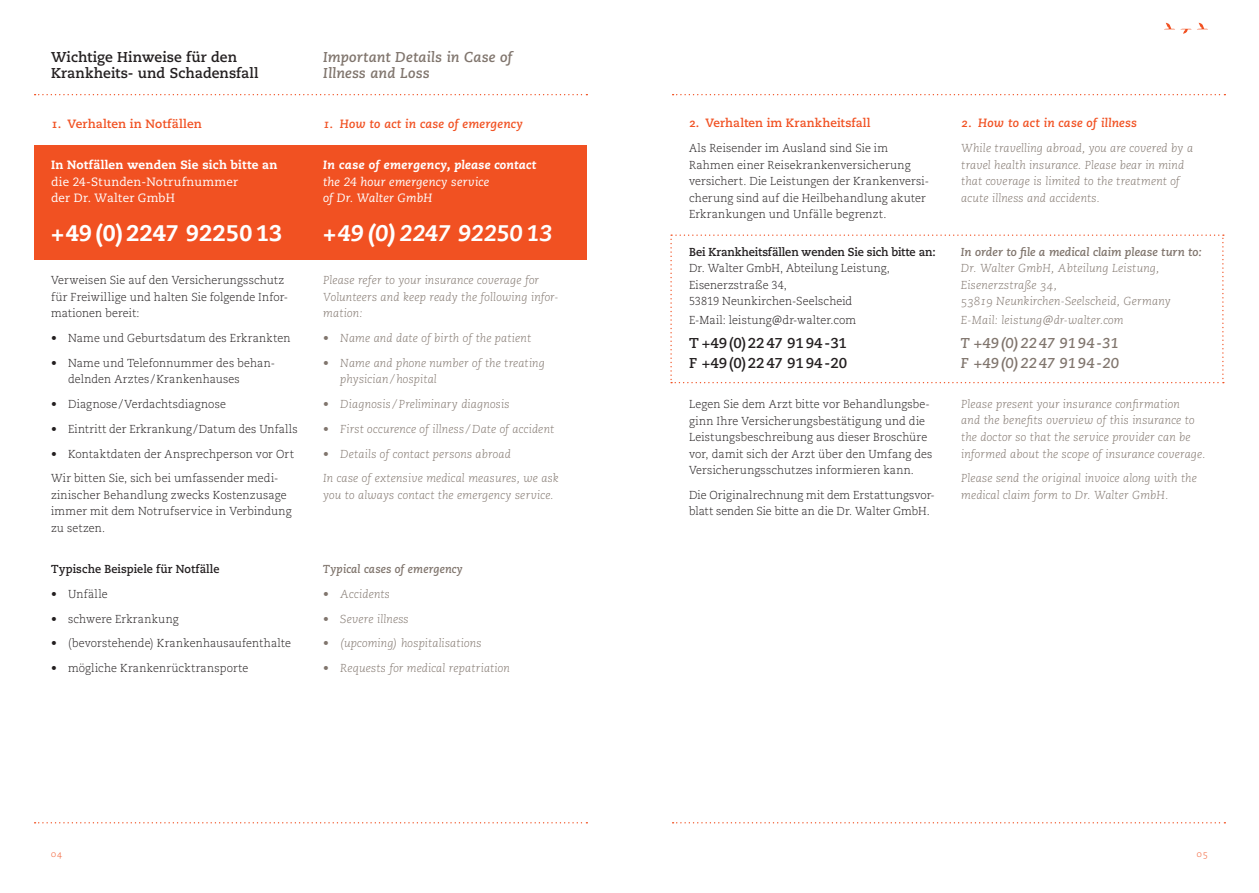
<style>
.page{position:relative;width:1259px;height:893px;background:#fff}
.page>*{position:absolute;margin:0;border:0;box-sizing:border-box;transform-origin:0 0}
.t1{font:800 22.5px "Caecilia LT Std";letter-spacing:.015em;color:#fff}
.t2{font:italic 800 22.5px "Caecilia LT Std";color:#fff}
.t3{font:700 14.25px/16.5px "Caecilia LT Std";letter-spacing:.005em;color:#231f20}
.t4{font:italic 700 14.25px/16.5px "Caecilia LT Std";letter-spacing:.005em;color:#80756d}
.t5{font:italic 700 12px "Caecilia LT Std";letter-spacing:.015em;color:#f15122}
.t6{font:700 12px "Caecilia LT Std";letter-spacing:.01em;color:#f15122}
.t7{font:12px/16.5px "Caecilia LT Std";letter-spacing:.015em;color:#fff}
.t8{font:italic 12px/16.5px "Caecilia LT Std";letter-spacing:.01em;color:#fff}
.t9{font:800 12px "Caecilia LT Std";letter-spacing:.02em;color:#fff}
.t10{font:italic 800 12px "Caecilia LT Std";letter-spacing:.025em;color:#fff}
.t11{font:300 11.55px/16.5px "Caecilia LT Std";letter-spacing:.01em;color:#231f20;scale:.95 1}
.t12{font:italic 300 11.55px/16.5px "Caecilia LT Std";letter-spacing:.005em;color:#80756d}
.t13{font:700 11.55px "Caecilia LT Std";color:#231f20;scale:.96 1}
.t14{font:italic 700 11.55px "Caecilia LT Std";letter-spacing:.01em;color:#80756d}
.t15{font:700 11.55px "Caecilia LT Std";color:#231f20;scale:.95 1}
.t16{font:italic 700 11.55px "Caecilia LT Std";letter-spacing:.01em;color:#80756d;scale:.95 1}
.t17{font:300 9px "Caecilia LT Std";color:#f15122}
.s1{font-weight:700}
.s2{font-weight:700;font-style:normal}
.s3{font-family:"The Sans Os F"}
</style>
<div class="page">
<svg style="left:35px;top:94px;width:552px;height:1px"></svg>
<svg style="left:672px;top:94px;width:553px;height:1px"></svg>
<svg style="left:35px;top:822px;width:552px;height:1px"></svg>
<svg style="left:672px;top:822px;width:553px;height:1px"></svg>
<svg style="left:1198px;top:23px;width:10px;height:6px"></svg>
<svg style="left:1164px;top:23px;width:27px;height:11px"></svg>
<div style="left:34px;top:146px;width:553px;height:114px;background:#f15122"></div>
<svg style="left:670px;top:234px;width:554px;height:149px"></svg>
<p class="t3" style="left:51px;top:49px;width:209px">Wichtige Hinweise für den<br>Krankheits- und Schadensfall</p>
<p class="t6" style="left:51px;top:116px;width:152px">1. Verhalten in Notfällen</p>
<p class="t9" style="left:51px;top:158px;width:228px">In Notfällen wenden Sie sich bitte an</p>
<p class="t7" style="left:51px;top:174px;width:189px">die 24-Stunden-Notrufnummer der Dr. Walter GmbH</p>
<h1 class="t1" style="left:51px;top:220px;width:233px">+49 (0) 2247 92250 13</h1>
<p class="t11" style="left:51px;top:272px;width:251px">Verweisen Sie auf den Versicherungsschutz für Freiwillige und halten Sie folgende Infor&shy;mationen bereit:</p>
<p class="t11" style="left:51px;top:330px;width:254px"><span class="s1">•</span> Name und Geburtsdatum des Erkrankten</p>
<p class="t11" style="left:68px;top:355px;width:219px;text-indent:-17px"><span class="s1">•</span> Name und Telefonnummer des behan&shy;delnden Arztes /Krankenhauses</p>
<p class="t11" style="left:51px;top:396px;width:186px"><span class="s1">•</span> Diagnose/Verdachtsdiagnose</p>
<p class="t11" style="left:51px;top:421px;width:261px"><span class="s1">•</span> Eintritt der Erkrankung/Datum des Unfalls</p>
<p class="t11" style="left:51px;top:442px;width:257px;line-height:24.8px"><span class="s1">•</span> Kontaktdaten der Ansprechperson vor Ort<br>Wir bitten Sie, sich bei umfassender medi-</p>
<p class="t11" style="left:51px;top:487px;width:255px">zinischer Behandlung zwecks Kostenzusage immer mit dem Notrufservice in Verbindung zu setzen.</p>
<p class="t15" style="left:51px;top:562px;width:179px">Typische Beispiele für Notfälle</p>
<p class="t11" style="left:51px;top:586px;width:61px"><span class="s1">•</span> Unfälle</p>
<p class="t11" style="left:51px;top:611px;width:136px"><span class="s1">•</span> schwere Erkrankung</p>
<p class="t11" style="left:51px;top:635px;width:254px"><span class="s1">•</span> (bevorstehende) Krankenhausaufenthalte</p>
<p class="t11" style="left:51px;top:660px;width:209px"><span class="s1">•</span> mögliche Krankenrücktransporte</p>
<p class="t4" style="left:323px;top:49px;width:191px">Important Details in Case of<br>Illness and Loss</p>
<p class="t5" style="left:323px;top:116px;width:201px">1. How to act in case of emergency</p>
<p class="t10" style="left:323px;top:158px;width:214px">In case of emergency, please contact</p>
<p class="t8" style="left:323px;top:174px;width:168px">the 24 hour emergency service of Dr. Walter GmbH</p>
<h1 class="t2" style="left:323px;top:220px;width:231px">+49 (0) 2247 92250 13</h1>
<p class="t12" style="left:323px;top:272px;width:237px">Please refer to your insurance coverage for<br>Volunteers and keep ready the following infor&shy;mation:</p>
<p class="t12" style="left:323px;top:330px;width:209px"><span class="s2">•</span> Name and date of birth of the patient</p>
<p class="t12" style="left:340px;top:355px;width:206px;text-indent:-17px"><span class="s2">•</span> Name and phone number of the treating physician / hospital</p>
<p class="t12" style="left:323px;top:396px;width:188px"><span class="s2">•</span> Diagnosis / Preliminary diagnosis</p>
<p class="t12" style="left:323px;top:421px;width:232px"><span class="s2">•</span> First occurence of illness / Date of accident</p>
<p class="t12" style="left:323px;top:442px;width:237px;line-height:24.8px"><span class="s2">•</span> Details of contact persons abroad<br>In case of extensive medical measures, we ask</p>
<p class="t12" style="left:323px;top:487px;width:232px">you to always contact the emergency service.</p>
<p class="t16" style="left:323px;top:562px;width:148px">Typical cases of emergency</p>
<p class="t12" style="left:323px;top:586px;width:68px"><span class="s2">•</span> Accidents</p>
<p class="t12" style="left:323px;top:611px;width:87px"><span class="s2">•</span> Severe illness</p>
<p class="t12" style="left:323px;top:635px;width:160px"><span class="s2">•</span> (upcoming) hospitalisations</p>
<p class="t12" style="left:323px;top:660px;width:188px"><span class="s2">•</span> Requests for medical repatriation</p>
<p class="t6" style="left:689px;top:116px;width:183px">2. Verhalten im Krankheitsfall</p>
<p class="t11" style="left:689px;top:140px;width:254px">Als Reisender im Ausland sind Sie im Rahmen einer Reisekrankenversicherung versichert. Die Leistungen der Krankenversi&shy;cherung sind auf die Heilbehandlung akuter Erkrankungen und Unfälle begrenzt.</p>
<p class="t13" style="left:689px;top:245px;width:258px">Bei Krankheitsfällen wenden Sie sich bitte an:</p>
<p class="t11" style="left:689px;top:260px;width:213px">Dr. Walter GmbH, Abteilung Leistung,<br>Eisenerzstraße 34,<br>53819 Neunkirchen-Seelscheid</p>
<p class="t11" style="left:689px;top:312px;width:177px">E-Mail: leistung<span class="s3">@</span>dr-walter.com</p>
<p class="t3" style="left:689px;top:334px;width:160px;line-height:19.5px">T +49(0)2247 9194-31<br>F +49(0)2247 9194-20</p>
<p class="t11" style="left:689px;top:396px;width:258px">Legen Sie dem Arzt bitte vor Behandlungsbe&shy;ginn Ihre Versicherungsbestätigung und die Leistungsbeschreibung aus dieser Broschüre vor, damit sich der Arzt über den Umfang des Versicherungsschutzes informieren kann.</p>
<p class="t11" style="left:689px;top:487px;width:260px">Die Originalrechnung mit dem Erstattungsvor&shy;blatt senden Sie bitte an die Dr. Walter GmbH.</p>
<p class="t5" style="left:961px;top:116px;width:177px">2. How to act in case of illness</p>
<p class="t12" style="left:961px;top:140px;width:233px">While travelling abroad, you are covered by a travel health insurance. Please bear in mind that coverage is limited to the treatment of acute illness and accidents.</p>
<p class="t14" style="left:961px;top:245px;width:242px">In order to file a medical claim please turn to:</p>
<p class="t12" style="left:961px;top:260px;width:211px">Dr. Walter GmbH, Abteilung Leistung,<br>Eisenerzstraße 34,<br>53819 Neunkirchen-Seelscheid, Germany</p>
<p class="t12" style="left:961px;top:312px;width:164px">E-Mail: leistung<span class="s3">@</span>dr-walter.com</p>
<p class="t4" style="left:961px;top:334px;width:160px;line-height:19.5px">T +49(0)2247 9194-31<br>F +49(0)2247 9194-20</p>
<p class="t12" style="left:961px;top:396px;width:246px">Please present your insurance confirmation<br>and the benefits overview of this insurance to the doctor so that the service provider can be informed about the scope of insurance coverage.</p>
<p class="t12" style="left:961px;top:470px;width:237px">Please send the original invoice along with the medical claim form to Dr. Walter GmbH.</p>
<p class="t17" style="left:51px;top:849px;width:13px">04</p>
<p class="t17" style="left:1197px;top:849px;width:13px">05</p>
</div>
